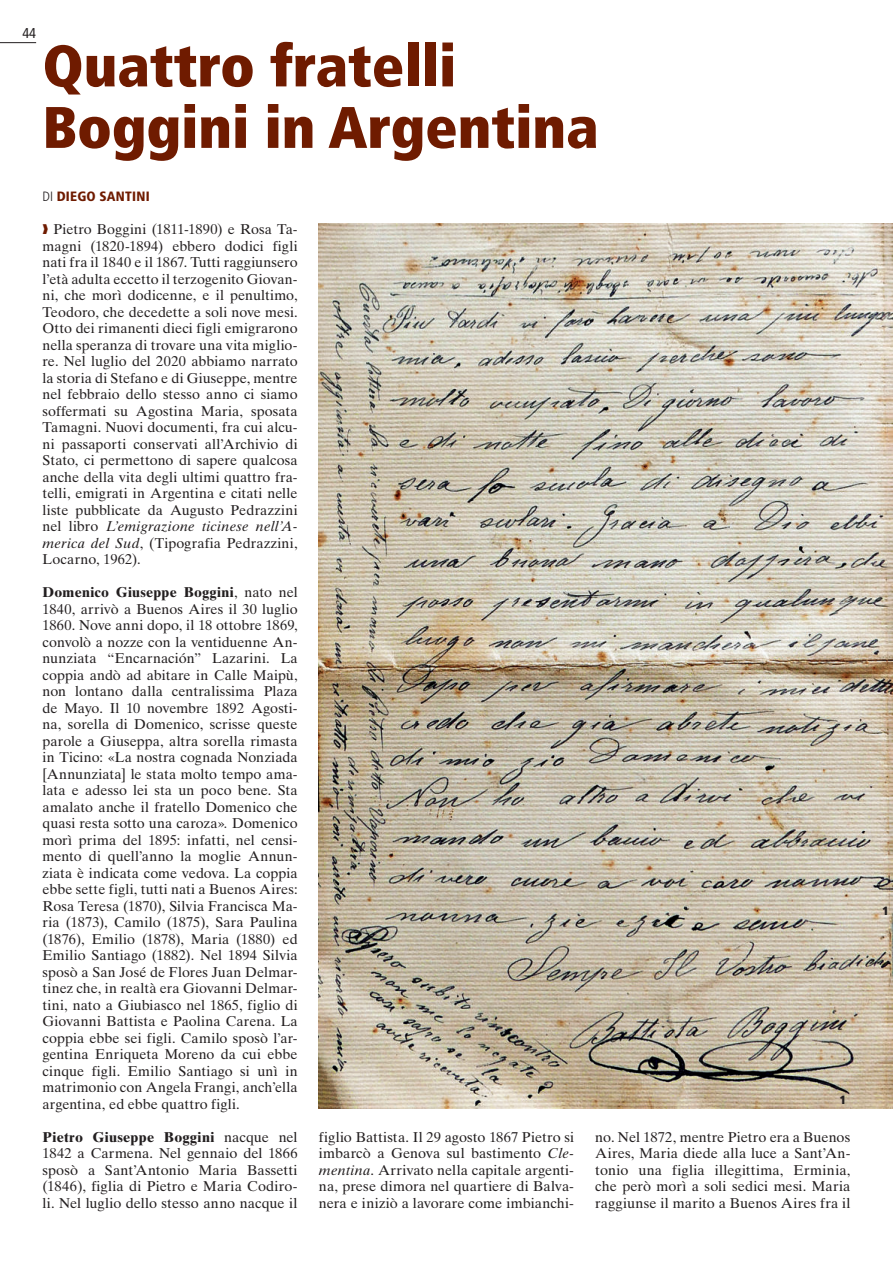
<style>
.page{position:relative;width:893px;height:1263px;background:#fff}
.page>*{position:absolute;margin:0;border:0;box-sizing:border-box;transform-origin:0 0}
.t1{font:900 condensed 58.5px/61.5px "Frutiger LT Std";color:#6f1b00}
.t2{font:14.25px/16.5px "Times Ten LT Std";letter-spacing:.01em;color:#231f20;text-align:justify}
.t3{font:condensed 14.25px "Frutiger LT Std";color:#231f20}
.t4{font:900 condensed 13.5px "Frutiger LT Std";letter-spacing:.02em;color:#6f1b00}
.t5{font:900 condensed 12px "Frutiger LT Std";color:#231f20}
.s1{font-weight:300;color:#231f20}
.s2{color:#6f1b00}
.s3{font-style:italic}
.s4{font-weight:700}
</style>
<div class="page">
<img style="left:319px;top:224px;width:574px;height:885px">
<hr style="left:0;top:42px;width:36px;height:1px;background:#231f20">
<p class="t3" style="left:22px;top:25px;width:15px">44</p>
<h1 class="t1" style="left:43px;top:40px;width:558px">Quattro fratelli<br>Boggini in Argentina</h1>
<p class="t4" style="left:43px;top:189px;width:109px"><span class="s1">DI</span> DIEGO SANTINI</p>
<p class="t2" style="left:43px;top:221px;width:257px"><span class="s2">❱</span> Pietro Boggini (1811-1890) e Rosa Ta&shy;magni (1820-1894) ebbero dodici figli nati fra il 1840 e il 1867. Tutti raggiunsero l’età adulta eccetto il terzogenito Giovan&shy;ni, che morì dodicenne, e il penultimo, Teodoro, che decedette a soli nove mesi.<br>Otto dei rimanenti dieci figli emigrarono nella speranza di trovare una vita miglio&shy;re. Nel luglio del 2020 abbiamo narrato la storia di Stefano e di Giuseppe, mentre nel febbraio dello stesso anno ci siamo soffermati su Agostina Maria, sposata Tamagni. Nuovi documenti, fra cui alcu&shy;ni passaporti conservati all’Archivio di Stato, ci permettono di sapere qualcosa anche della vita degli ultimi quattro fra&shy;telli, emigrati in Argentina e citati nelle liste pubblicate da Augusto Pedrazzini nel libro <span class="s3">L’emigrazione ticinese nell’A&shy;merica del Sud</span>, (Tipografia Pedrazzini, Locarno, 1962).</p>
<p class="t2" style="left:43px;top:584px;width:257px"><span class="s4">Domenico Giuseppe Boggini</span>, nato nel 1840, arrivò a Buenos Aires il 30 luglio 1860. Nove anni dopo, il 18 ottobre 1869, convolò a nozze con la ventiduenne An&shy;nunziata “Encarnación” Lazarini. La coppia andò ad abitare in Calle Maipù, non lontano dalla centralissima Plaza de Mayo. Il 10 novembre 1892 Agosti&shy;na, sorella di Domenico, scrisse queste parole a Giuseppa, altra sorella rimasta in Ticino: «La nostra cognada Nonziada [Annunziata] le stata molto tempo ama&shy;lata e adesso lei sta un poco bene. Sta amalato anche il fratello Domenico che quasi resta sotto una caroza»<span class="s3">.</span> Domenico morì prima del 1895: infatti, nel censi&shy;mento di quell’anno la moglie Annun&shy;ziata è indicata come vedova. La coppia ebbe sette figli, tutti nati a Buenos Aires:<br>Rosa Teresa (1870), Silvia Francisca Ma&shy;ria (1873), Camilo (1875), Sara Paulina (1876), Emilio (1878), Maria (1880) ed Emilio Santiago (1882). Nel 1894 Silvia sposò a San José de Flores Juan Delmar&shy;tinez che, in realtà era Giovanni Delmar&shy;tini, nato a Giubiasco nel 1865, figlio di Giovanni Battista e Paolina Carena. La coppia ebbe sei figli. Camilo sposò l’ar&shy;gentina Enriqueta Moreno da cui ebbe cinque figli. Emilio Santiago si unì in matrimonio con Angela Frangi, anch’ella argentina, ed ebbe quattro figli.</p>
<p class="t2" style="left:43px;top:1128px;width:257px"><span class="s4">Pietro Giuseppe Boggini</span> nacque nel 1842 a Carmena. Nel gennaio del 1866 sposò a Sant’Antonio Maria Bassetti (1846), figlia di Pietro e Maria Codiro&shy;li. Nel luglio dello stesso anno nacque il</p>
<p class="t2" style="left:319px;top:1128px;width:257px">figlio Battista. Il 29 agosto 1867 Pietro si imbarcò a Genova sul bastimento <span class="s3">Cle&shy;mentina</span>. Arrivato nella capitale argenti&shy;na, prese dimora nel quartiere di Balva&shy;nera e iniziò a lavorare come imbianchi-</p>
<p class="t2" style="left:595px;top:1128px;width:257px">no. Nel 1872, mentre Pietro era a Buenos Aires, Maria diede alla luce a Sant’An&shy;tonio una figlia illegittima, Erminia, che però morì a soli sedici mesi. Maria raggiunse il marito a Buenos Aires fra il</p>
<p class="t5" style="left:840px;top:1094px;width:8px">1</p>
<p class="t5" style="left:882px;top:906px;width:8px">1</p>
</div>
